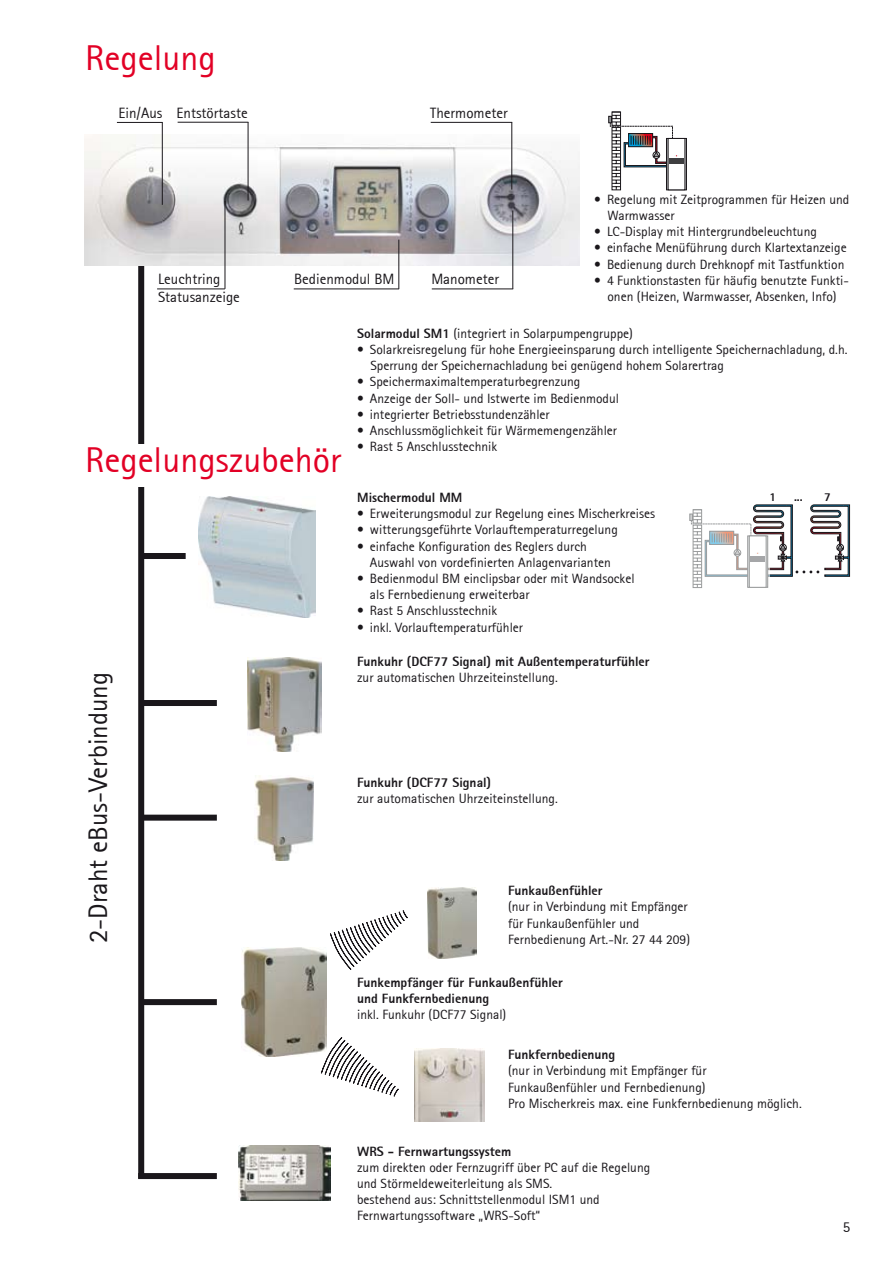
<style>
.page{position:relative;width:893px;height:1263px;background:#fff}
.page>*{position:absolute;margin:0;border:0;box-sizing:border-box;transform-origin:0 0}
.t1{font:36px "Rotis Sans Serif 55";color:#e20025}
.t2{font:27px "Rotis Sans Serif 55";color:#1a171b}
.t3{font:15px "Rotis Sans Serif 55";color:#1a171b}
.t4{font:13.5px/16.2px "Rotis Sans Serif 55";color:#1a171b}
.t5{font:13.5px/16.2px "Rotis Sans Serif Extra Bold 75";color:#1a171b}
.t6{font:12px "Rotis Sans Serif Extra Bold 75";color:#1a171b}
.s1{font-family:"Rotis Sans Serif Extra Bold 75"}
</style>
<div class="page">
<div style="left:142px;top:700px;width:75px;height:6px;background:#1a171b"></div>
<img style="left:248px;top:658px;width:73px;height:93px">
<svg style="left:321px;top:1037px;width:78px;height:60px"></svg>
<svg style="left:330px;top:910px;width:78px;height:60px"></svg>
<div style="left:142px;top:999px;width:75px;height:6px;background:#1a171b"></div>
<img style="left:242px;top:947px;width:85px;height:109px">
<img style="left:414px;top:1048px;width:70px;height:73px">
<img style="left:427px;top:887px;width:49px;height:72px">
<div style="left:142px;top:815px;width:75px;height:6px;background:#1a171b"></div>
<img style="left:255px;top:776px;width:59px;height:85px">
<div style="left:138px;top:185px;width:6px;height:994px;background:#1a171b"></div>
<div style="left:138px;top:1173px;width:79px;height:6px;background:#1a171b"></div>
<img style="left:239px;top:1145px;width:91px;height:56px">
<img style="left:85px;top:135px;width:494px;height:130px">
<div style="left:85px;top:444px;width:265px;height:43px;background:#fff"></div>
<hr style="left:162px;top:122px;width:1px;height:83px;background:#1a171b">
<hr style="left:248px;top:122px;width:1px;height:78px;background:#1a171b">
<hr style="left:511px;top:122px;width:1px;height:68px;background:#1a171b">
<hr style="left:512px;top:211px;width:1px;height:78px;background:#1a171b">
<hr style="left:398px;top:240px;width:1px;height:49px;background:#1a171b">
<hr style="left:225px;top:201px;width:1px;height:88px;background:#1a171b">
<hr style="left:117px;top:122px;width:45px;height:1px;background:#1a171b">
<hr style="left:178px;top:122px;width:70px;height:1px;background:#1a171b">
<hr style="left:431px;top:122px;width:81px;height:1px;background:#1a171b">
<hr style="left:432px;top:289px;width:81px;height:1px;background:#1a171b">
<hr style="left:157px;top:289px;width:68px;height:1px;background:#1a171b">
<hr style="left:294px;top:289px;width:105px;height:1px;background:#1a171b">
<svg style="left:685px;top:138px;width:2px;height:52px"></svg>
<div style="left:669px;top:158px;width:15px;height:6px;background:#3e3e40"></div>
<svg style="left:608px;top:112px;width:71px;height:78px"></svg>
<div style="left:141px;top:553px;width:45px;height:6px;background:#1a171b"></div>
<img style="left:198px;top:496px;width:117px;height:122px">
<svg style="left:689px;top:504px;width:161px;height:84px"></svg>
<h1 class="t1" style="left:85px;top:37px;width:132px">Regelung</h1>
<p class="t3" style="left:119px;top:104px;width:131px">Ein/Aus Entstörtaste</p>
<p class="t3" style="left:430px;top:104px;width:79px">Thermometer</p>
<p class="t4" style="left:607px;top:191px;width:243px;text-indent:-13px">• Regelung mit Zeitprogrammen für Heizen und<br>Warmwasser</p>
<p class="t4" style="left:594px;top:223px;width:224px">• LC-Display mit Hintergrundbeleuchtung</p>
<p class="t4" style="left:594px;top:240px;width:254px">• einfache Menüführung durch Klartextanzeige</p>
<p class="t4" style="left:594px;top:256px;width:252px">• Bedienung durch Drehknopf mit Tastfunktion</p>
<p class="t4" style="left:594px;top:272px;width:256px;text-align:center">• 4 Funktionstasten für häufig benutzte Funkti&shy;onen (Heizen, Warmwasser, Absenken, Info)</p>
<p class="t3" style="left:158px;top:271px;width:64px">Leuchtring</p>
<p class="t3" style="left:294px;top:271px;width:102px">Bedienmodul BM</p>
<p class="t3" style="left:431px;top:271px;width:69px">Manometer</p>
<p class="t3" style="left:158px;top:288px;width:83px">Statusanzeige</p>
<p class="t4" style="left:357px;top:325px;width:277px"><span class="s1">Solarmodul SM1</span> (integriert in Solarpumpengruppe)</p>
<p class="t4" style="left:370px;top:341px;width:479px;text-indent:-13px">• Solarkreisregelung für hohe Energieeinsparung durch intelligente Speichernachladung, d.h.<br>Sperrung der Speichernachladung bei genügend hohem Solarertrag</p>
<p class="t4" style="left:357px;top:374px;width:225px">• Speichermaximaltemperaturbegrenzung</p>
<p class="t4" style="left:357px;top:390px;width:263px">• Anzeige der Soll- und Istwerte im Bedienmodul</p>
<p class="t4" style="left:357px;top:406px;width:194px">• integrierter Betriebsstundenzähler</p>
<p class="t4" style="left:357px;top:422px;width:261px">• Anschlussmöglichkeit für Wärmemengenzähler</p>
<p class="t4" style="left:357px;top:438px;width:141px">• Rast 5 Anschlusstechnik</p>
<h1 class="t1" style="left:85px;top:438px;width:258px">Regelungszubehör</h1>
<h2 class="t2" style="left:82px;top:943px;width:272px;rotate:-90deg">2-Draht eBus-Verbindung</h2>
<p class="t5" style="left:357px;top:489px;width:107px">Mischermodul MM</p>
<p class="t4" style="left:357px;top:505px;width:299px">• Erweiterungsmodul zur Regelung eines Mischerkreises</p>
<p class="t4" style="left:357px;top:522px;width:262px">• witterungsgeführte Vorlauftemperaturregelung</p>
<p class="t4" style="left:370px;top:538px;width:242px;text-indent:-13px">• einfache Konfiguration des Reglers durch<br>Auswahl von vordefinierten Anlagenvarianten</p>
<p class="t4" style="left:370px;top:570px;width:266px;text-indent:-13px">• Bedienmodul BM einclipsbar oder mit Wandsockel als Fernbedienung erweiterbar</p>
<p class="t4" style="left:357px;top:603px;width:141px">• Rast 5 Anschlusstechnik</p>
<p class="t4" style="left:357px;top:619px;width:167px">• inkl. Vorlauftemperaturfühler</p>
<p class="t5" style="left:357px;top:653px;width:294px">Funkuhr (DCF77 Signal) mit Außentemperaturfühler</p>
<p class="t4" style="left:357px;top:669px;width:202px">zur automatischen Uhrzeiteinstellung.</p>
<p class="t6" style="left:770px;top:490px;width:8px">1</p>
<p class="t6" style="left:794px;top:490px;width:10px">...</p>
<p class="t6" style="left:824px;top:490px;width:8px">7</p>
<p class="t5" style="left:357px;top:774px;width:136px">Funkuhr (DCF77 Signal)</p>
<p class="t4" style="left:357px;top:790px;width:202px">zur automatischen Uhrzeiteinstellung.</p>
<p class="t5" style="left:508px;top:882px;width:96px">Funkaußenfühler</p>
<p class="t4" style="left:508px;top:899px;width:183px">(nur in Verbindung mit Empfänger für Funkaußenfühler und<br>Fernbedienung Art.-Nr. 27 44 209)</p>
<p class="t5" style="left:357px;top:974px;width:207px">Funkempfänger für Funkaußenfühler und Funkfernbedienung</p>
<p class="t4" style="left:357px;top:1006px;width:151px">inkl. Funkuhr (DCF77 Signal)</p>
<p class="t5" style="left:508px;top:1046px;width:109px">Funkfernbedienung</p>
<p class="t4" style="left:508px;top:1063px;width:295px">(nur in Verbindung mit Empfänger für<br>Funkaußenfühler und Fernbedienung)<br>Pro Mischerkreis max. eine Funkfernbedienung möglich.</p>
<p class="t5" style="left:357px;top:1143px;width:156px">WRS - Fernwartungssystem</p>
<p class="t4" style="left:357px;top:1159px;width:295px">zum direkten oder Fernzugriff über PC auf die Regelung und Störmeldeweiterleitung als SMS.<br>bestehend aus: Schnittstellenmodul ISM1 und Fernwartungssoftware „WRS-Soft“</p>
<p class="t3" style="left:843px;top:1218px;width:9px">5</p>
</div>
